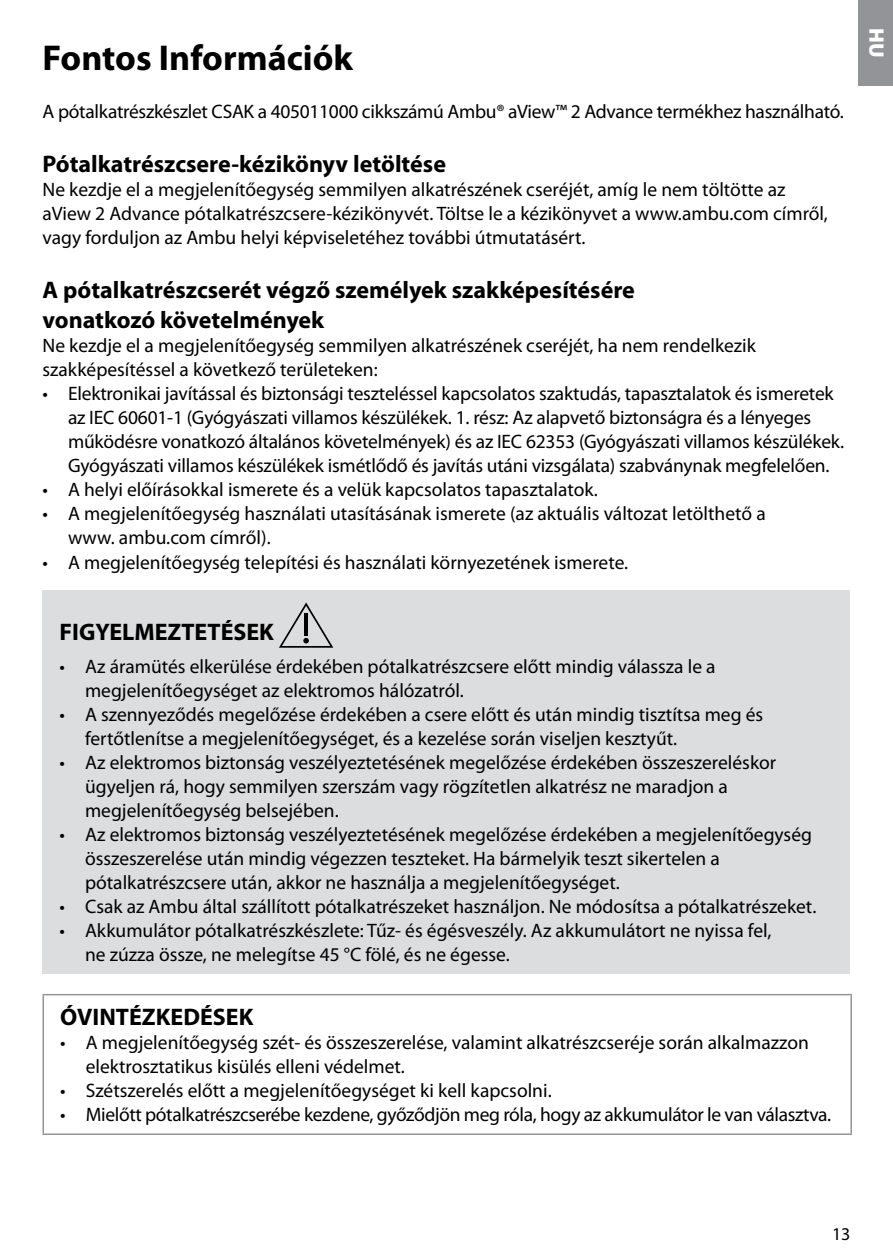
<style>
.page{position:relative;width:893px;height:1259px;background:#fff}
.page>*{position:absolute;margin:0;border:0;box-sizing:border-box;transform-origin:0 0}
.t1{font:700 36px "Myriad Pro";color:#000}
.t2{font:700 24px/30px "Myriad Pro";color:#000}
.t3{font:900 21px "Myriad Pro";color:#fff}
.t4{font:19.5px/24px "Myriad Pro";color:#000}
.t5{font:19.5px "Myriad Pro";letter-spacing:-.02em;color:#000}
.t6{font:18px "Myriad Pro";color:#000}
</style>
<div class="page">
<div style="left:43px;top:590px;width:807px;height:383px;background:#dcddde"></div>
<svg style="left:279px;top:602px;width:54px;height:45px"></svg>
<hr style="left:43px;top:994px;width:809px;height:1px;background:#939498">
<hr style="left:43px;top:995px;width:1px;height:138px;background:#939498">
<hr style="left:850px;top:995px;width:2px;height:138px;background:#939498">
<hr style="left:43px;top:1133px;width:809px;height:2px;background:#939498">
<div style="left:859px;top:0;width:34px;height:85px;background:#939498"></div>
<h1 class="t1" style="left:43px;top:34px;width:312px">Fontos Információk</h1>
<p class="t4" style="left:43px;top:99px;width:803px">A pótalkatrészkészlet CSAK a 405011000 cikkszámú Ambu® aView™ 2 Advance termékhez használható.</p>
<p class="t2" style="left:43px;top:148px;width:405px">Pótalkatrészcsere-kézikönyv letöltése</p>
<p class="t4" style="left:43px;top:177px;width:787px">Ne kezdje el a megjelenítőegység semmilyen alkatrészének cseréjét, amíg le nem töltötte az aView 2 Advance pótalkatrészcsere-kézikönyvét. Töltse le a kézikönyvet a www.ambu.com címről, vagy forduljon az Ambu helyi képviseletéhez további útmutatásért.</p>
<p class="t2" style="left:43px;top:274px;width:594px">A pótalkatrészcserét végző személyek szakképesítésére vonatkozó követelmények</p>
<p class="t4" style="left:43px;top:333px;width:715px">Ne kezdje el a megjelenítőegység semmilyen alkatrészének cseréjét, ha nem rendelkezik szakképesítéssel a következő területeken:</p>
<p class="t4" style="left:68px;top:381px;width:778px;text-indent:-26px">• Elektronikai javítással és biztonsági teszteléssel kapcsolatos szaktudás, tapasztalatok és ismeretek az IEC 60601-1 (Gyógyászati villamos készülékek. 1. rész: Az alapvető biztonságra és a lényeges működésre vonatkozó általános követelmények) és az IEC 62353 (Gyógyászati villamos készülékek.<br>Gyógyászati villamos készülékek ismétlődő és javítás utáni vizsgálata) szabványnak megfelelően.</p>
<p class="t4" style="left:43px;top:477px;width:557px">• A helyi előírásokkal ismerete és a velük kapcsolatos tapasztalatok.</p>
<p class="t4" style="left:68px;top:501px;width:699px;text-indent:-26px">• A megjelenítőegység használati utasításának ismerete (az aktuális változat letölthető a www. ambu.com címről).</p>
<p class="t4" style="left:43px;top:550px;width:587px">• A megjelenítőegység telepítési és használati környezetének ismerete.</p>
<p class="t2" style="left:60px;top:616px;width:216px">FIGYELMEZTETÉSEK</p>
<p class="t4" style="left:85px;top:653px;width:632px;text-indent:-26px">• Az áramütés elkerülése érdekében pótalkatrészcsere előtt mindig válassza le a megjelenítőegységet az elektromos hálózatról.</p>
<p class="t4" style="left:85px;top:701px;width:680px;text-indent:-26px">• A szennyeződés megelőzése érdekében a csere előtt és után mindig tisztítsa meg és fertőtlenítse a megjelenítőegységet, és a kezelése során viseljen kesztyűt.</p>
<p class="t4" style="left:85px;top:750px;width:693px;text-indent:-26px">• Az elektromos biztonság veszélyeztetésének megelőzése érdekében összeszereléskor ügyeljen rá, hogy semmilyen szerszám vagy rögzítetlen alkatrész ne maradjon a megjelenítőegység belsejében.</p>
<p class="t4" style="left:85px;top:822px;width:728px;text-indent:-26px">• Az elektromos biztonság veszélyeztetésének megelőzése érdekében a megjelenítőegység összeszerelése után mindig végezzen teszteket. Ha bármelyik teszt sikertelen a pótalkatrészcsere után, akkor ne használja a megjelenítőegységet.</p>
<p class="t4" style="left:60px;top:894px;width:758px">• Csak az Ambu által szállított pótalkatrészeket használjon. Ne módosítsa a pótalkatrészeket.</p>
<p class="t4" style="left:85px;top:918px;width:688px;text-indent:-26px">• Akkumulátor pótalkatrészkészlete: Tűz- és égésveszély. Az akkumulátort ne nyissa fel, ne zúzza össze, ne melegítse 45 °C fölé, és ne égesse.</p>
<p class="t2" style="left:60px;top:1001px;width:195px">ÓVINTÉZKEDÉSEK</p>
<p class="t4" style="left:86px;top:1030px;width:725px;text-indent:-26px">• A megjelenítőegység szét- és összeszerelése, valamint alkatrészcseréje során alkalmazzon elektrosztatikus kisülés elleni védelmet.</p>
<p class="t4" style="left:60px;top:1078px;width:493px">• Szétszerelés előtt a megjelenítőegységet ki kell kapcsolni.</p>
<p class="t5" style="left:60px;top:1103px;width:772px">• Mielőtt pótalkatrészcserébe kezdene, győződjön meg róla, hogy az akkumulátor le van választva.</p>
<p class="t3" style="left:888px;top:28px;width:31px;rotate:90deg">HU</p>
<p class="t6" style="left:832px;top:1223px;width:20px">13</p>
</div>
